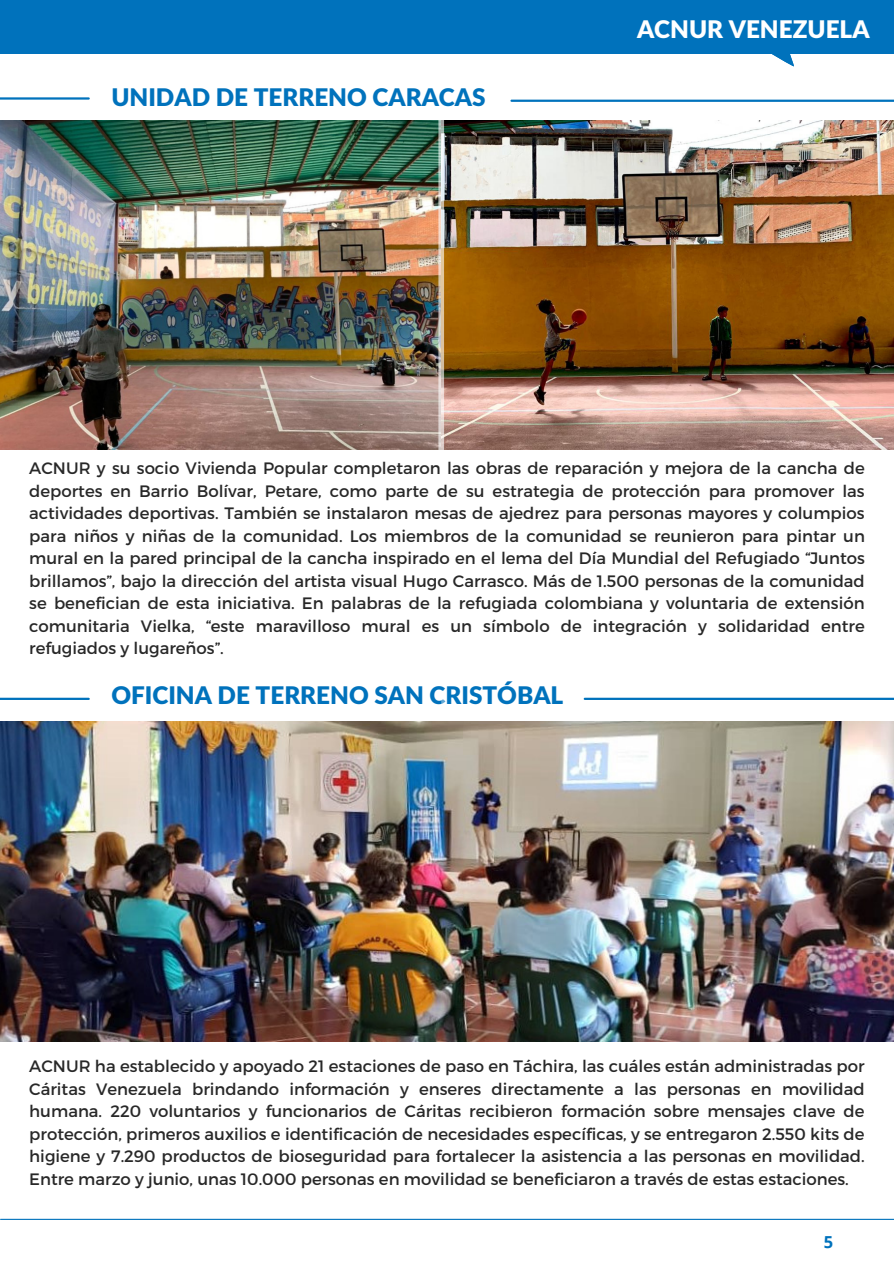
<style>
.page{position:relative;width:894px;height:1264px;background:#fff}
.page>*{position:absolute;margin:0;border:0;box-sizing:border-box;transform-origin:0 0}
.t1{font:900 24.3px "Lato Latin";color:#0072bc}
.t2{font:900 24.3px "Lato Latin";color:#fff}
.t3{font:16.5px/22.5px "Montserrat";color:#282828;text-align:justify}
.t4{font:700 16.5px "Open Sans";color:#0072bc}
</style>
<div class="page">
<svg style="left:772px;top:54px;width:22px;height:13px"></svg>
<div style="left:0;top:0;width:893px;height:54px;background:#0072bc"></div>
<hr style="left:511px;top:100px;width:382px;height:2px;background:#0072bc">
<hr style="left:0;top:97px;width:89px;height:3px;background:#0072bc">
<hr style="left:1px;top:1218px;width:892px;height:1px;background:#0072bc">
<img style="left:0;top:120px;width:438px;height:329px">
<img style="left:444px;top:120px;width:449px;height:329px">
<svg style="left:438px;top:120px;width:6px;height:330px"></svg>
<hr style="left:584px;top:697px;width:309px;height:3px;background:#0072bc">
<hr style="left:0;top:697px;width:89px;height:3px;background:#0072bc">
<img style="left:0;top:721px;width:893px;height:320px">
<p class="t1" style="left:111px;top:87px;width:375px">UNIDAD DE TERRENO CARACAS</p>
<p class="t2" style="left:636px;top:18px;width:234px">ACNUR VENEZUELA</p>
<p class="t3" style="left:29px;top:456px;width:837px">ACNUR y su socio Vivienda Popular completaron las obras de reparación y mejora de la cancha de deportes en Barrio Bolívar, Petare, como parte de su estrategia de protección para promover las actividades deportivas. También se instalaron mesas de ajedrez para personas mayores y columpios para niños y niñas de la comunidad. Los miembros de la comunidad se reunieron para pintar un mural en la pared principal de la cancha inspirado en el lema del Día Mundial del Refugiado “Juntos brillamos”, bajo la dirección del artista visual Hugo Carrasco. Más de 1.500 personas de la comunidad se benefician de esta iniciativa. En palabras de la refugiada colombiana y voluntaria de extensión comunitaria Vielka, “este maravilloso mural es un símbolo de integración y solidaridad entre refugiados y lugareños”.</p>
<p class="t1" style="left:111px;top:685px;width:453px">OFICINA DE TERRENO SAN CRISTÓBAL</p>
<p class="t3" style="left:29px;top:1054px;width:836px">ACNUR ha establecido y apoyado 21 estaciones de paso en Táchira, las cuáles están administradas por Cáritas Venezuela brindando información y enseres directamente a las personas en movilidad humana. 220 voluntarios y funcionarios de Cáritas recibieron formación sobre mensajes clave de protección, primeros auxilios e identificación de necesidades específicas, y se entregaron 2.550 kits de higiene y 7.290 productos de bioseguridad para fortalecer la asistencia a las personas en movilidad.<br>Entre marzo y junio, unas 10.000 personas en movilidad se beneficiaron a través de estas estaciones.</p>
<p class="t4" style="left:823px;top:1230px;width:11px">5</p>
</div>
